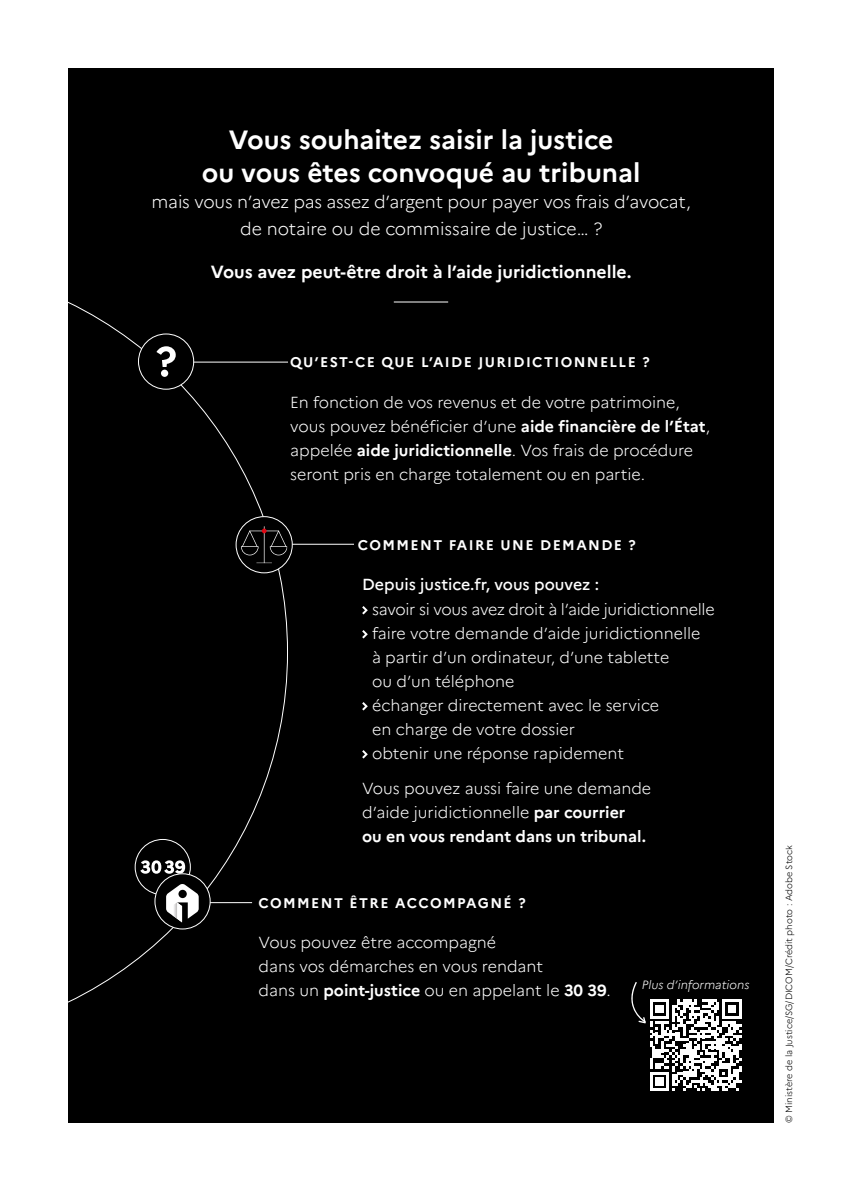
<style>
.page{position:relative;width:842px;height:1191px;background:#fff}
.page>*{position:absolute;margin:0;border:0;box-sizing:border-box;transform-origin:0 0}
.t1{font:700 26.4px/33px "Marianne";color:#fff;text-align:center}
.t2{font:300 17.6px/26.4px "Marianne";letter-spacing:-.01em;color:#fff;text-align:center}
.t3{font:700 17.6px "Marianne";color:#fff}
.t4{font:300 16px/24px "Marianne";color:#fff}
.t5{font:300 16px "Marianne";letter-spacing:-.02em;color:#fff}
.t6{font:500 16px "Marianne";color:#fff}
.t7{font:700 14px "Marianne";letter-spacing:.1em;color:#fff}
.t8{font:italic 300 12px "Marianne";color:#fff}
.t9{font:300 9px "Marianne";color:#000}
.s1{font-weight:700}
</style>
<div class="page">
<div style="left:68px;top:68px;width:706px;height:1055px;background:#000"></div>
<hr style="left:394px;top:301px;width:54px;height:1px;background:#fff">
<svg style="left:68px;top:301px;width:220px;height:702px"></svg>
<hr style="left:176px;top:902px;width:76px;height:1px;background:#fff">
<svg style="left:362px;top:606px;width:6px;height:8px"></svg>
<svg style="left:362px;top:630px;width:6px;height:8px"></svg>
<svg style="left:362px;top:702px;width:6px;height:8px"></svg>
<svg style="left:362px;top:750px;width:6px;height:8px"></svg>
<hr style="left:146px;top:361px;width:142px;height:1px;background:#fff">
<hr style="left:265px;top:544px;width:89px;height:1px;background:#fff">
<svg style="left:236px;top:516px;width:56px;height:57px"></svg>
<svg style="left:241px;top:526px;width:46px;height:37px"></svg>
<div style="left:236px;top:516px;width:57px;height:57px;border:1px solid #fff;border-radius:50%"></div>
<div style="left:138px;top:334px;width:56px;height:55px;background:#000;border-radius:50%"></div>
<div style="left:138px;top:333px;width:56px;height:57px;border:1px solid #fff;border-radius:50%"></div>
<svg style="left:156px;top:346px;width:20px;height:31px"></svg>
<div style="left:135px;top:839px;width:55px;height:55px;background:#000;border-radius:50%"></div>
<div style="left:135px;top:839px;width:56px;height:56px;border:1px solid #fff;border-radius:50%"></div>
<svg style="left:140px;top:860px;width:45px;height:13px"></svg>
<div style="left:155px;top:873px;width:55px;height:56px;background:#000;border-radius:50%"></div>
<svg style="left:166px;top:884px;width:33px;height:38px"></svg>
<div style="left:154px;top:873px;width:57px;height:56px;border:1px solid #fff;border-radius:50%"></div>
<svg style="left:631px;top:982px;width:110px;height:109px"></svg>
<p class="t1" style="left:202px;top:123px;width:440px">Vous souhaitez saisir la justice<br>ou vous êtes convoqué au tribunal</p>
<p class="t2" style="left:152px;top:189px;width:541px">mais vous n’avez pas assez d’argent pour payer vos frais d’avocat, de notaire ou de commissaire de justice… ?</p>
<p class="t3" style="left:211px;top:261px;width:422px">Vous avez peut-être droit à l’aide juridictionnelle.</p>
<p class="t7" style="left:290px;top:354px;width:361px">QU’EST-CE QUE L’AIDE JURIDICTIONNELLE ?</p>
<p class="t4" style="left:290px;top:390px;width:421px">En fonction de vos revenus et de votre patrimoine, vous pouvez bénéficier d’une <span class="s1">aide financière de l’État</span>, appelée <span class="s1">aide juridictionnelle</span>. Vos frais de procédure seront pris en charge totalement ou en partie.</p>
<p class="t7" style="left:358px;top:536px;width:279px">COMMENT FAIRE UNE DEMANDE ?</p>
<p class="t6" style="left:362px;top:575px;width:239px">Depuis justice.fr, vous pouvez :</p>
<p class="t5" style="left:372px;top:599px;width:344px">savoir si vous avez droit à l’aide juridictionnelle</p>
<p class="t4" style="left:372px;top:621px;width:330px">faire votre demande d’aide juridictionnelle à partir d’un ordinateur, d’une tablette<br>ou d’un téléphone</p>
<p class="t4" style="left:372px;top:693px;width:288px">échanger directement avec le service en charge de votre dossier</p>
<p class="t4" style="left:372px;top:741px;width:253px">obtenir une réponse rapidement</p>
<p class="t4" style="left:362px;top:776px;width:291px">Vous pouvez aussi faire une demande d’aide juridictionnelle <span class="s1">par courrier<br>ou en vous rendant dans un tribunal.</span></p>
<p class="t7" style="left:259px;top:895px;width:268px">COMMENT ÊTRE ACCOMPAGNÉ ?</p>
<p class="t4" style="left:259px;top:930px;width:354px">Vous pouvez être accompagné<br>dans vos démarches en vous rendant<br>dans un <span class="s1">point-justice</span> ou en appelant le <span class="s1">30 39</span>.</p>
<p class="t8" style="left:642px;top:977px;width:109px">Plus d’informations</p>
<p class="t9" style="left:783px;top:1123px;width:279px;rotate:-90deg">© Ministère de la Justice/SG/DICOM/Crédit photo : Adobe Stock</p>
</div>
